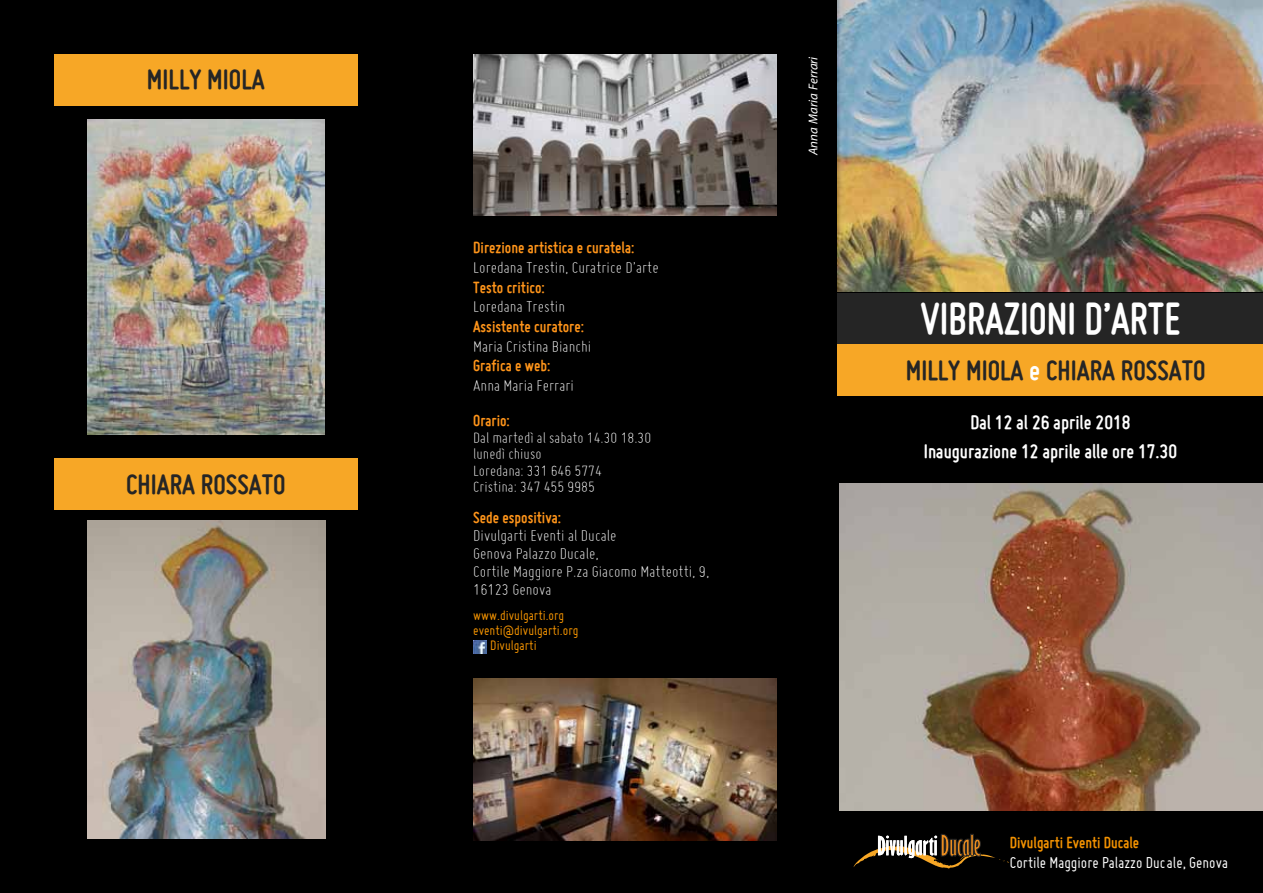
<style>
.page{position:relative;width:1263px;height:893px;background:#000}
.page>*{position:absolute;margin:0;border:0;box-sizing:border-box;transform-origin:0 0}
.t1{font:700 48px "Miso";color:#fff;scale:.9 1}
.t2{font:700 30px "Miso";color:#252525}
.t3{font:700 21px/29.5px "Miso";color:#fff;text-align:center}
.t4{font:italic 18px "Myriad Arabic";color:#fff}
.t5{font:300 17.25px/18px "Miso";color:#fff}
.t6{font:700 17.25px "Miso";color:#ff951a}
.t7{font:17.1px "Miso";color:#fff}
.t8{font:700 17.1px "Miso";color:#f39200}
.t9{font:300 16.5px/16.5px "Miso";color:#fff}
.t10{font:14.85px "Miso";color:#f39300}
.s1{color:#fff}
</style>
<div class="page">
<img style="left:473px;top:54px;width:304px;height:162px">
<img style="left:87px;top:521px;width:238px;height:317px">
<img style="left:838px;top:0;width:425px;height:292px">
<img style="left:839px;top:483px;width:424px;height:328px">
<img style="left:473px;top:679px;width:304px;height:161px">
<div style="left:54px;top:459px;width:304px;height:51px;background:#f7a726"></div>
<img style="left:87px;top:119px;width:237px;height:315px">
<div style="left:54px;top:54px;width:304px;height:51px;background:#f7a726"></div>
<svg style="left:853px;top:834px;width:156px;height:34px"></svg>
<img style="left:473px;top:640px;width:14px;height:13px">
<div style="left:838px;top:294px;width:425px;height:51px;background:#252525"></div>
<div style="left:838px;top:345px;width:425px;height:51px;background:#f7a726"></div>
<h2 class="t2" style="left:147px;top:62px;width:119px">MILLY MIOLA</h2>
<h2 class="t2" style="left:126px;top:467px;width:161px">CHIARA ROSSATO</h2>
<p class="t6" style="left:473px;top:238px;width:163px">Direzione artistica e curatela:</p>
<p class="t5" style="left:473px;top:258px;width:187px">Loredana Trestin, Curatrice D’arte</p>
<p class="t6" style="left:473px;top:277px;width:73px">Testo critico:</p>
<p class="t5" style="left:473px;top:298px;width:93px">Loredana Trestin</p>
<p class="t6" style="left:473px;top:317px;width:112px">Assistente curatore:</p>
<p class="t5" style="left:473px;top:337px;width:120px">Maria Cristina Bianchi</p>
<p class="t6" style="left:473px;top:356px;width:79px">Grafica e web:</p>
<p class="t5" style="left:473px;top:376px;width:102px">Anna Maria Ferrari</p>
<p class="t6" style="left:473px;top:411px;width:38px">Orario:</p>
<p class="t9" style="left:473px;top:429px;width:180px">Dal martedì al sabato 14.30 18.30 lunedì chiuso<br>Loredana: 331 646 5774<br>Cristina: 347 455 9985</p>
<p class="t6" style="left:473px;top:508px;width:89px">Sede espositiva:</p>
<p class="t5" style="left:473px;top:526px;width:238px">Divulgarti Eventi al Ducale<br>Genova Palazzo Ducale,<br>Cortile Maggiore P.za Giacomo Matteotti, 9,<br>16123 Genova</p>
<p class="t10" style="left:473px;top:607px;width:93px">www.divulgarti.org</p>
<p class="t10" style="left:473px;top:622px;width:107px">eventi@divulgarti.org</p>
<p class="t10" style="left:490px;top:637px;width:48px">Divulgarti</p>
<p class="t4" style="left:801px;top:155px;width:100px;rotate:-90deg">Anna Maria Ferrari</p>
<h1 class="t1" style="left:920px;top:292px;width:290px">VIBRAZIONI D’ARTE</h1>
<h2 class="t2" style="left:906px;top:353px;width:301px">MILLY MIOLA <span class="s1">e</span> CHIARA ROSSATO</h2>
<p class="t3" style="left:924px;top:407px;width:255px">Dal 12 al 26 aprile 2018<br>Inaugurazione 12 aprile alle ore 17.30</p>
<p class="t8" style="left:1010px;top:832px;width:131px">Divulgarti Eventi Ducale</p>
<p class="t7" style="left:1010px;top:853px;width:220px">Cortile Maggiore Palazzo Ducale, Genova</p>
</div>
